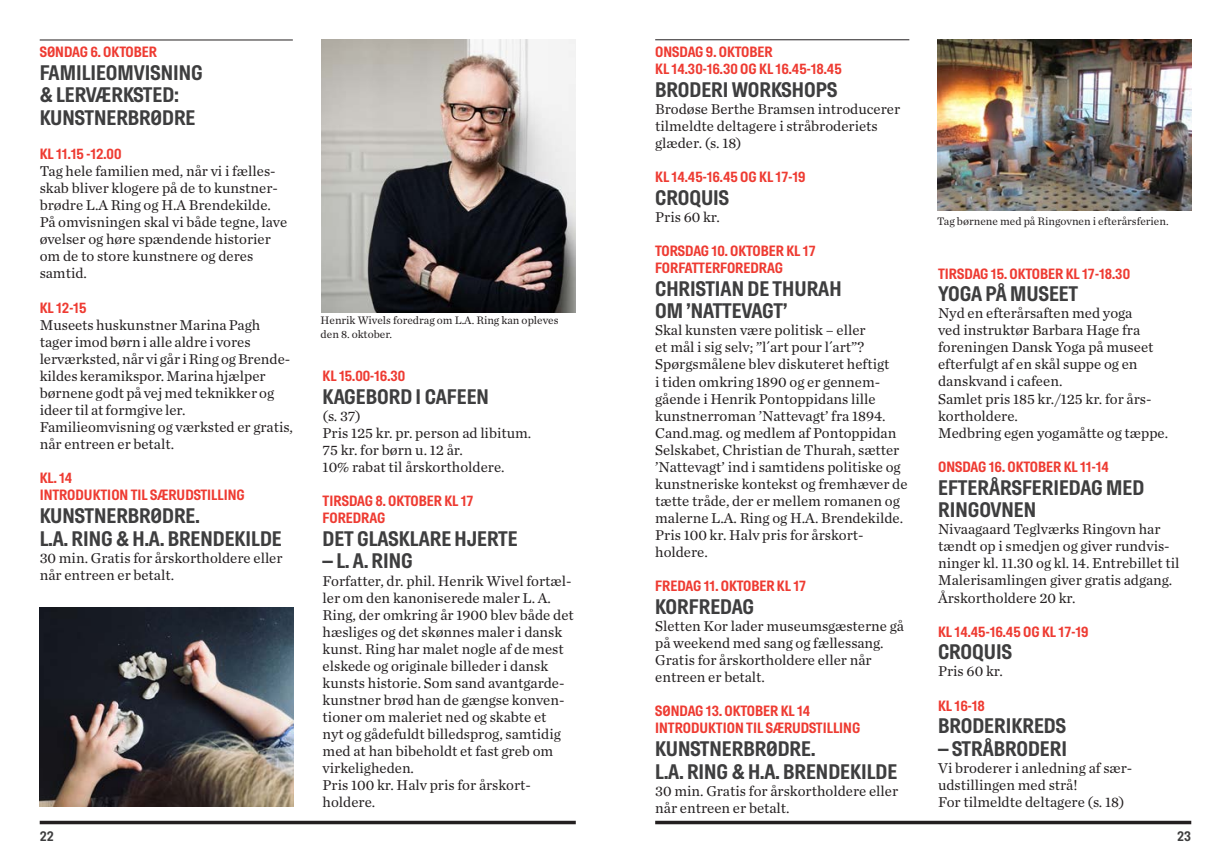
<style>
.page{position:relative;width:1231px;height:864px;background:#fff}
.page>*{position:absolute;margin:0;border:0;box-sizing:border-box;transform-origin:0 0}
._7_Hill_12{font:700 21px/22.8px "Hill";color:#3e3e3f}
._7_Hill_12-2{font:700 21px "Hill";letter-spacing:-.02em;color:#3e3e3f}
._0_LilleBrød_8_5{font:14.88px/17px "Chronicle Text G1";color:#231f20}
.dato{font:700 14.88px "Hill";color:#ee3b32}
.t1{font:700 14px "Hill";color:#3e3e3f}
._9_Billedtxt_6_5{font:11.38px/13.5px "Chronicle Text G1";color:#231f20}
</style>
<div class="page">
<hr style="left:40px;top:820px;width:535px;height:3px;background:#231f20">
<hr style="left:655px;top:820px;width:536px;height:3px;background:#231f20">
<hr style="left:655px;top:39px;width:254px;height:1px;background:#231f20">
<hr style="left:40px;top:40px;width:253px;height:1px;background:#231f20">
<img style="left:321px;top:40px;width:254px;height:272px">
<img style="left:40px;top:607px;width:254px;height:199px">
<img style="left:937px;top:40px;width:254px;height:170px">
<p class="dato" style="left:40px;top:44px;width:119px">SØNDAG 6. OKTOBER</p>
<p class="_7_Hill_12" style="left:40px;top:61px;width:165px">FAMILIEOMVISNING</p>
<p class="_7_Hill_12" style="left:40px;top:84px;width:140px">&amp; LERVÆRKSTED:</p>
<p class="_7_Hill_12" style="left:40px;top:106px;width:157px">KUNSTNERBRØDRE</p>
<p class="dato" style="left:40px;top:146px;width:83px">KL 11.15 -12.00</p>
<p class="_0_LilleBrød_8_5" style="left:40px;top:162px;width:249px">Tag hele familien med, når vi i fælles&shy;skab bliver klogere på de to kunstner&shy;brødre L.A Ring og H.A Brendekilde.<br>På omvisningen skal vi både tegne, lave øvelser og høre spændende historier om de to store kunstnere og deres samtid.</p>
<p class="dato" style="left:40px;top:299px;width:48px">KL 12-15</p>
<p class="_0_LilleBrød_8_5" style="left:40px;top:315px;width:250px">Museets huskunstner Marina Pagh tager imod børn i alle aldre i vores lerværksted, når vi går i Ring og Brende&shy;kildes keramikspor. Marina hjælper børnene godt på vej med teknikker og ideer til at formgive ler.</p>
<p class="_0_LilleBrød_8_5" style="left:40px;top:417px;width:254px">Familieomvisning og værksted er gratis, når entreen er betalt.</p>
<p class="dato" style="left:40px;top:470px;width:34px">KL. 14</p>
<p class="dato" style="left:40px;top:487px;width:206px">INTRODUKTION TIL SÆRUDSTILLING</p>
<p class="_7_Hill_12" style="left:40px;top:504px;width:161px">KUNSTNERBRØDRE.</p>
<p class="_7_Hill_12" style="left:40px;top:527px;width:243px">L.A. RING &amp; H.A. BRENDEKILDE</p>
<p class="_0_LilleBrød_8_5" style="left:40px;top:548px;width:244px">30 min. Gratis for årskortholdere eller når entreen er betalt.</p>
<p class="_9_Billedtxt_6_5" style="left:320px;top:313px;width:239px">Henrik Wivels foredrag om L.A. Ring kan opleves den 8. oktober.</p>
<p class="dato" style="left:322px;top:367px;width:84px">KL 15.00-16.30</p>
<p class="_7_Hill_12" style="left:322px;top:385px;width:168px">KAGEBORD I CAFEEN</p>
<p class="_0_LilleBrød_8_5" style="left:322px;top:406px;width:210px">(s. 37)<br>Pris 125 kr. pr. person ad libitum.</p>
<p class="_0_LilleBrød_8_5" style="left:322px;top:440px;width:142px">75 kr. for børn u. 12 år.</p>
<p class="_0_LilleBrød_8_5" style="left:322px;top:457px;width:183px">10% rabat til årskortholdere.</p>
<p class="dato" style="left:322px;top:492px;width:153px">TIRSDAG 8. OKTOBER KL 17</p>
<p class="dato" style="left:322px;top:509px;width:64px">FOREDRAG</p>
<p class="_7_Hill_12" style="left:322px;top:527px;width:196px">DET GLASKLARE HJERTE</p>
<p class="_7_Hill_12" style="left:322px;top:549px;width:92px">– L. A. RING</p>
<p class="_0_LilleBrød_8_5" style="left:322px;top:571px;width:252px">Forfatter, dr. phil. Henrik Wivel fortæl&shy;ler om den kanoniserede maler L. A.<br>Ring, der omkring år 1900 blev både det hæsliges og det skønnes maler i dansk kunst. Ring har malet nogle af de mest elskede og originale billeder i dansk kunsts historie. Som sand avantgarde&shy;kunstner brød han de gængse konven&shy;tioner om maleriet ned og skabte et<br>nyt og gådefuldt billedsprog, samtidig med at han bibeholdt et fast greb om virkeligheden.</p>
<p class="_0_LilleBrød_8_5" style="left:322px;top:775px;width:208px">Pris 100 kr. Halv pris for årskort&shy;holdere.</p>
<p class="dato" style="left:655px;top:44px;width:119px">ONSDAG 9. OKTOBER</p>
<p class="dato" style="left:655px;top:61px;width:188px">KL 14.30-16.30 OG KL 16.45-18.45</p>
<p class="_7_Hill_12" style="left:655px;top:78px;width:184px">BRODERI WORKSHOPS</p>
<p class="_0_LilleBrød_8_5" style="left:655px;top:99px;width:246px">Brodøse Berthe Bramsen introducerer tilmeldte deltagere i stråbroderiets glæder. (s. 18)</p>
<p class="dato" style="left:655px;top:168px;width:152px">KL 14.45-16.45 OG KL 17-19</p>
<p class="_7_Hill_12" style="left:655px;top:186px;width:76px">CROQUIS</p>
<p class="_0_LilleBrød_8_5" style="left:655px;top:207px;width:66px">Pris 60 kr.</p>
<p class="dato" style="left:655px;top:242px;width:162px">TORSDAG 10. OKTOBER KL 17</p>
<p class="dato" style="left:655px;top:259px;width:129px">FORFATTERFOREDRAG</p>
<p class="_7_Hill_12" style="left:655px;top:277px;width:188px">CHRISTIAN DE THURAH</p>
<p class="_7_Hill_12-2" style="left:655px;top:299px;width:134px">OM ’NATTEVAGT’</p>
<p class="_0_LilleBrød_8_5" style="left:655px;top:321px;width:254px">Skal kunsten være politisk – eller<br>et mål i sig selv; ”l´art pour l´art”?<br>Spørgsmålene blev diskuteret heftigt<br>i tiden omkring 1890 og er gennem&shy;gående i Henrik Pontoppidans lille kunstnerroman ’Nattevagt’ fra 1894.<br>Cand.mag. og medlem af Pontoppidan Selskabet, Christian de Thurah, sætter ’Nattevagt’ ind i samtidens politiske og kunstneriske kontekst og fremhæver de tætte tråde, der er mellem romanen og malerne L.A. Ring og H.A. Brendekilde.</p>
<p class="_0_LilleBrød_8_5" style="left:655px;top:525px;width:208px">Pris 100 kr. Halv pris for årskort&shy;holdere.</p>
<p class="dato" style="left:655px;top:577px;width:153px">FREDAG 11. OKTOBER KL 17</p>
<p class="_7_Hill_12" style="left:655px;top:595px;width:100px">KORFREDAG</p>
<p class="_0_LilleBrød_8_5" style="left:655px;top:616px;width:250px">Sletten Kor lader museumsgæsterne gå på weekend med sang og fællessang.</p>
<p class="_0_LilleBrød_8_5" style="left:655px;top:650px;width:218px">Gratis for årskortholdere eller når entreen er betalt.</p>
<p class="dato" style="left:655px;top:702px;width:157px">SØNDAG 13. OKTOBER KL 14</p>
<p class="dato" style="left:655px;top:719px;width:206px">INTRODUKTION TIL SÆRUDSTILLING</p>
<p class="_7_Hill_12" style="left:655px;top:737px;width:161px">KUNSTNERBRØDRE.</p>
<p class="_7_Hill_12" style="left:655px;top:760px;width:243px">L.A. RING &amp; H.A. BRENDEKILDE</p>
<p class="_0_LilleBrød_8_5" style="left:655px;top:781px;width:244px">30 min. Gratis for årskortholdere eller når entreen er betalt.</p>
<p class="_9_Billedtxt_6_5" style="left:937px;top:214px;width:233px">Tag børnene med på Ringovnen i efterårsferien.</p>
<p class="dato" style="left:938px;top:265px;width:193px">TIRSDAG 15. OKTOBER KL 17-18.30</p>
<p class="_7_Hill_12" style="left:938px;top:283px;width:142px">YOGA PÅ MUSEET</p>
<p class="_0_LilleBrød_8_5" style="left:938px;top:304px;width:203px">Nyd en efterårsaften med yoga ved instruktør Barbara Hage fra</p>
<p class="_0_LilleBrød_8_5" style="left:938px;top:338px;width:217px">foreningen Dansk Yoga på museet efterfulgt af en skål suppe og en danskvand i cafeen.</p>
<p class="_0_LilleBrød_8_5" style="left:938px;top:389px;width:213px">Samlet pris 185 kr./125 kr. for års&shy;kortholdere.</p>
<p class="_0_LilleBrød_8_5" style="left:938px;top:423px;width:231px">Medbring egen yogamåtte og tæppe.</p>
<p class="dato" style="left:938px;top:458px;width:172px">ONSDAG 16. OKTOBER KL 11-14</p>
<p class="_7_Hill_12" style="left:938px;top:476px;width:207px">EFTERÅRSFERIEDAG MED<br>RINGOVNEN</p>
<p class="_0_LilleBrød_8_5" style="left:938px;top:520px;width:243px">Nivaagaard Teglværks Ringovn har tændt op i smedjen og giver rundvis&shy;ninger kl. 11.30 og kl. 14. Entrebillet til Malerisamlingen giver gratis adgang.<br>Årskortholdere 20 kr.</p>
<p class="dato" style="left:938px;top:623px;width:152px">KL 14.45-16.45 OG KL 17-19</p>
<p class="_7_Hill_12" style="left:938px;top:640px;width:76px">CROQUIS</p>
<p class="_0_LilleBrød_8_5" style="left:938px;top:662px;width:66px">Pris 60 kr.</p>
<p class="dato" style="left:938px;top:697px;width:48px">KL 16-18</p>
<p class="_7_Hill_12" style="left:938px;top:714px;width:129px">BRODERIKREDS</p>
<p class="_7_Hill_12" style="left:938px;top:737px;width:130px">– STRÅBRODERI</p>
<p class="_0_LilleBrød_8_5" style="left:938px;top:758px;width:194px">Vi broderer i anledning af sær&shy;udstillingen med strå!</p>
<p class="_0_LilleBrød_8_5" style="left:938px;top:792px;width:188px">For tilmeldte deltagere (s. 18)</p>
<p class="t1" style="left:40px;top:828px;width:15px">22</p>
<p class="t1" style="left:1177px;top:828px;width:15px">23</p>
</div>
